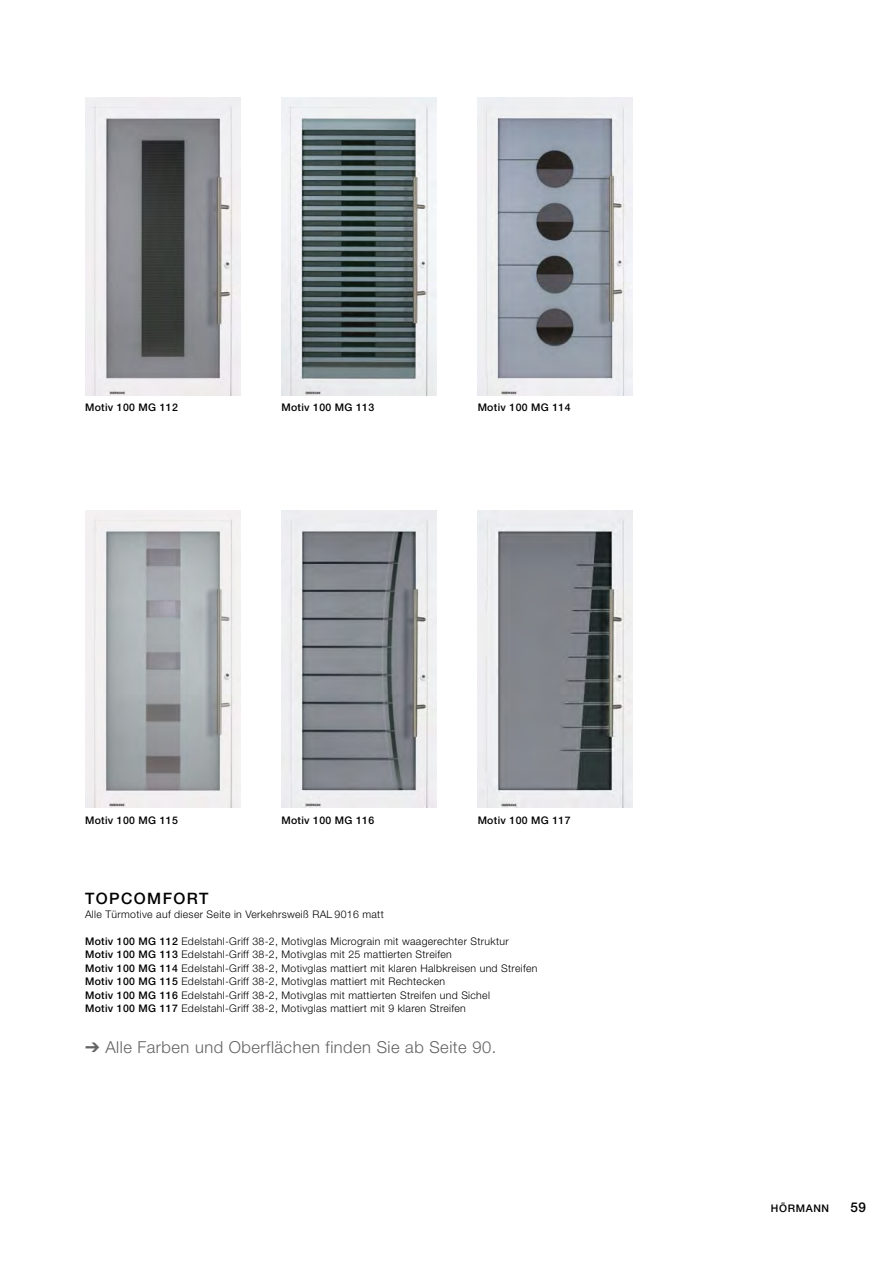
<style>
.page{position:relative;width:893px;height:1263px;background:#fff}
.page>*{position:absolute;margin:0;border:0;box-sizing:border-box;transform-origin:0 0}
.t1{font:300 16.5px "Hoermann Helvetica Neue";letter-spacing:.03em;color:#646363}
.t2{font:500 15.75px "Hoermann Helvetica Neue";letter-spacing:.09em;color:#000}
.t3{font:500 13.5px "Hoermann Helvetica Neue";color:#000}
.t4{font:300 10.5px/13.5px "Hoermann Helvetica Neue";letter-spacing:.03em;color:#000}
.t5{font:500 10.5px "Hoermann Helvetica Neue";letter-spacing:.03em;color:#000}
.t6{font:500 10.5px "Hoermann Helvetica Neue";letter-spacing:.06em;color:#000}
.s1{font-weight:500}
</style>
<div class="page">
<img style="left:478px;top:510px;width:155px;height:298px">
<img style="left:478px;top:98px;width:155px;height:297px">
<img style="left:281px;top:510px;width:156px;height:298px">
<img style="left:281px;top:98px;width:156px;height:297px">
<img style="left:85px;top:98px;width:155px;height:297px">
<img style="left:85px;top:510px;width:155px;height:298px">
<p class="t5" style="left:85px;top:400px;width:94px">Motiv 100 MG 112</p>
<p class="t5" style="left:281px;top:400px;width:94px">Motiv 100 MG 113</p>
<p class="t5" style="left:478px;top:400px;width:94px">Motiv 100 MG 114</p>
<p class="t5" style="left:85px;top:813px;width:94px">Motiv 100 MG 115</p>
<p class="t5" style="left:281px;top:813px;width:94px">Motiv 100 MG 116</p>
<p class="t5" style="left:478px;top:813px;width:94px">Motiv 100 MG 117</p>
<h2 class="t2" style="left:85px;top:888px;width:125px">TOPCOMFORT</h2>
<p class="t4" style="left:85px;top:906px;width:300px">Alle Türmotive auf dieser Seite in Verkehrsweiß RAL 9016 matt</p>
<p class="t4" style="left:85px;top:933px;width:454px"><span class="s1">Motiv 100 MG 112</span> Edelstahl-Griff 38-2, Motivglas Micrograin mit waagerechter Struktur <span class="s1">Motiv 100 MG 113</span> Edelstahl-Griff 38-2, Motivglas mit 25 mattierten Streifen<br><span class="s1">Motiv 100 MG 114</span> Edelstahl-Griff 38-2, Motivglas mattiert mit klaren Halbkreisen und Streifen <span class="s1">Motiv 100 MG 115</span> Edelstahl-Griff 38-2, Motivglas mattiert mit Rechtecken<br><span class="s1">Motiv 100 MG 116</span> Edelstahl-Griff 38-2, Motivglas mit mattierten Streifen und Sichel<br><span class="s1">Motiv 100 MG 117</span> Edelstahl-Griff 38-2, Motivglas mattiert mit 9 klaren Streifen</p>
<h1 class="t1" style="left:85px;top:1035px;width:413px">➔ Alle Farben und Oberflächen finden Sie ab Seite 90.</h1>
<p class="t6" style="left:771px;top:1201px;width:60px">HÖRMANN</p>
<p class="t3" style="left:850px;top:1198px;width:17px">59</p>
</div>
